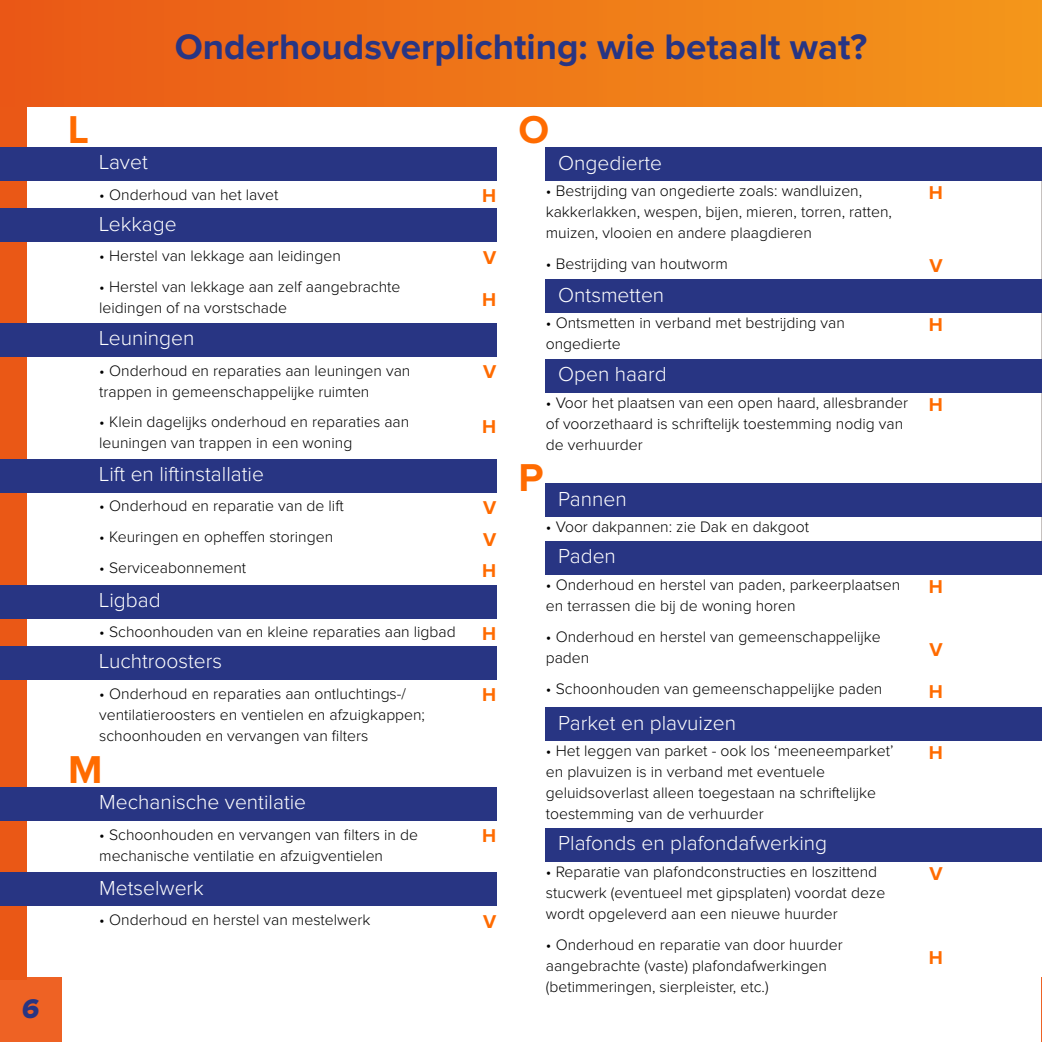
<style>
.page{position:relative;width:1042px;height:1042px;background:#fff}
.page>*{position:absolute;margin:0;border:0;box-sizing:border-box;transform-origin:0 0}
.t1{font:700 40.25px "Proxima Nova";color:#ff6b00}
.t2{font:700 36.75px "Proxima Nova";color:#283583}
.t3{font:28px "Proxima Nova Extrabld";color:#283583}
.t4{font:300 21px "Proxima Nova";color:#fff}
.t5{font:700 19.25px/42px "Proxima Nova";color:#ff6b00}
.t6{font:300 15.75px/21px "Proxima Nova";color:#000}
</style>
<div class="page">
<div style="left:0;top:977px;width:62px;height:65px;background:#ee6224"></div>
<div style="left:0;top:0;width:26px;height:979px;background:#ea5816"></div>
<div style="left:0;top:0;width:1042px;height:106px;background:linear-gradient(to right,#ea5816,#f4971a)"></div>
<div style="left:0;top:147px;width:496px;height:33px;background:#283583"></div>
<div style="left:0;top:209px;width:496px;height:33px;background:#283583"></div>
<div style="left:0;top:323px;width:496px;height:33px;background:#283583"></div>
<div style="left:0;top:459px;width:496px;height:33px;background:#283583"></div>
<div style="left:0;top:585px;width:496px;height:33px;background:#283583"></div>
<div style="left:0;top:646px;width:496px;height:33px;background:#283583"></div>
<div style="left:0;top:787px;width:496px;height:33px;background:#283583"></div>
<div style="left:0;top:872px;width:496px;height:33px;background:#283583"></div>
<div style="left:546px;top:147px;width:496px;height:34px;background:#283583"></div>
<div style="left:546px;top:279px;width:496px;height:33px;background:#283583"></div>
<div style="left:546px;top:484px;width:496px;height:33px;background:#283583"></div>
<div style="left:546px;top:541px;width:496px;height:33px;background:#283583"></div>
<div style="left:546px;top:708px;width:496px;height:33px;background:#283583"></div>
<div style="left:546px;top:828px;width:496px;height:33px;background:#283583"></div>
<div style="left:546px;top:359px;width:496px;height:33px;background:#283583"></div>
<h3 class="t3" style="left:21px;top:993px;width:23px">6</h3>
<h2 class="t2" style="left:175px;top:30px;width:694px">Onderhoudsverplichting: wie betaalt wat?</h2>
<h1 class="t1" style="left:68px;top:111px;width:22px">L</h1>
<h3 class="t4" style="left:99px;top:153px;width:50px">Lavet</h3>
<p class="t6" style="left:99px;top:184px;width:181px">• Onderhoud van het lavet</p>
<h3 class="t4" style="left:99px;top:214px;width:79px">Lekkage</h3>
<p class="t6" style="left:99px;top:246px;width:243px">• Herstel van lekkage aan leidingen</p>
<p class="t6" style="left:99px;top:277px;width:303px">• Herstel van lekkage aan zelf aangebrachte leidingen of na vorstschade</p>
<h3 class="t4" style="left:99px;top:329px;width:97px">Leuningen</h3>
<p class="t6" style="left:99px;top:360px;width:313px">• Onderhoud en reparaties aan leuningen van trappen in gemeenschappelijke ruimten</p>
<p class="t6" style="left:99px;top:412px;width:312px">• Klein dagelijks onderhoud en reparaties aan leuningen van trappen in een woning</p>
<h3 class="t4" style="left:99px;top:464px;width:166px">Lift en liftinstallatie</h3>
<p class="t6" style="left:99px;top:496px;width:246px">• Onderhoud en reparatie van de lift</p>
<p class="t6" style="left:99px;top:527px;width:235px">• Keuringen en opheffen storingen</p>
<p class="t6" style="left:99px;top:558px;width:148px">• Serviceabonnement</p>
<p class="t5" style="left:482px;top:176px;width:16px">H</p>
<p class="t5" style="left:482px;top:237px;width:16px">V<br>H</p>
<p class="t5" style="left:483px;top:352px;width:15px">V</p>
<p class="t5" style="left:482px;top:406px;width:16px">H</p>
<p class="t5" style="left:482px;top:493px;width:16px;line-height:31.5px;text-align:justify">V V H</p>
<h1 class="t1" style="left:518px;top:111px;width:32px">O</h1>
<h3 class="t4" style="left:558px;top:153px;width:105px">Ongedierte</h3>
<p class="t6" style="left:546px;top:181px;width:348px">• Bestrijding van ongedierte zoals: wandluizen, kakkerlakken, wespen, bijen, mieren, torren, ratten, muizen, vlooien en andere plaagdieren</p>
<p class="t6" style="left:546px;top:254px;width:184px">• Bestrijding van houtworm</p>
<h3 class="t4" style="left:558px;top:285px;width:108px">Ontsmetten</h3>
<p class="t6" style="left:546px;top:313px;width:300px">• Ontsmetten in verband met bestrijding van ongedierte</p>
<h3 class="t4" style="left:558px;top:365px;width:110px">Open haard</h3>
<p class="t6" style="left:546px;top:393px;width:364px">• Voor het plaatsen van een open haard, allesbrander of voorzethaard is schriftelijk toestemming nodig van de verhuurder</p>
<h1 class="t1" style="left:518px;top:459px;width:27px">P</h1>
<h3 class="t4" style="left:558px;top:489px;width:70px">Pannen</h3>
<p class="t6" style="left:546px;top:517px;width:265px">• Voor dakpannen: zie Dak en dakgoot</p>
<h3 class="t4" style="left:558px;top:547px;width:59px">Paden</h3>
<h3 class="t4" style="left:99px;top:590px;width:63px">Ligbad</h3>
<p class="t6" style="left:99px;top:622px;width:358px">• Schoonhouden van en kleine reparaties aan ligbad</p>
<h3 class="t4" style="left:99px;top:652px;width:124px">Luchtroosters</h3>
<p class="t6" style="left:99px;top:683px;width:327px">• Onderhoud en reparaties aan ontluchtings-/ ventilatieroosters en ventielen en afzuigkappen; schoonhouden en vervangen van filters</p>
<h1 class="t1" style="left:68px;top:751px;width:36px">M</h1>
<h3 class="t4" style="left:99px;top:792px;width:208px">Mechanische ventilatie</h3>
<p class="t6" style="left:99px;top:824px;width:320px">• Schoonhouden en vervangen van filters in de mechanische ventilatie en afzuigventielen</p>
<h3 class="t4" style="left:99px;top:878px;width:106px">Metselwerk</h3>
<p class="t6" style="left:99px;top:910px;width:273px">• Onderhoud en herstel van mestelwerk</p>
<p class="t5" style="left:482px;top:613px;width:16px">H</p>
<p class="t5" style="left:482px;top:675px;width:16px">H</p>
<p class="t5" style="left:482px;top:816px;width:16px">H</p>
<p class="t5" style="left:483px;top:901px;width:15px">V</p>
<p class="t6" style="left:546px;top:575px;width:356px">• Onderhoud en herstel van paden, parkeerplaatsen en terrassen die bij de woning horen</p>
<p class="t6" style="left:546px;top:627px;width:336px">• Onderhoud en herstel van gemeenschappelijke paden</p>
<p class="t6" style="left:546px;top:679px;width:338px">• Schoonhouden van gemeenschappelijke paden</p>
<h3 class="t4" style="left:558px;top:713px;width:179px">Parket en plavuizen</h3>
<p class="t6" style="left:546px;top:741px;width:349px">• Het leggen van parket - ook los ‘meeneemparket’ en plavuizen is in verband met eventuele geluidsoverlast alleen toegestaan na schriftelijke toestemming van de verhuurder</p>
<h3 class="t4" style="left:558px;top:833px;width:270px">Plafonds en plafondafwerking</h3>
<p class="t6" style="left:546px;top:861px;width:341px">• Reparatie van plafondconstructies en loszittend stucwerk (eventueel met gipsplaten) voordat deze wordt opgeleverd aan een nieuwe huurder</p>
<p class="t6" style="left:546px;top:934px;width:298px">• Onderhoud en reparatie van door huurder aangebrachte (vaste) plafondafwerkingen (betimmeringen, sierpleister, etc.)</p>
<p class="t5" style="left:928px;top:172px;width:16px">H</p>
<p class="t5" style="left:929px;top:246px;width:15px">V</p>
<p class="t5" style="left:928px;top:304px;width:16px">H</p>
<p class="t5" style="left:928px;top:384px;width:16px">H</p>
<p class="t5" style="left:928px;top:566px;width:16px">H</p>
<p class="t5" style="left:928px;top:629px;width:16px">V<br>H</p>
<p class="t5" style="left:928px;top:732px;width:16px">H</p>
<p class="t5" style="left:929px;top:853px;width:15px">V</p>
<p class="t5" style="left:928px;top:937px;width:16px">H</p>
</div>
